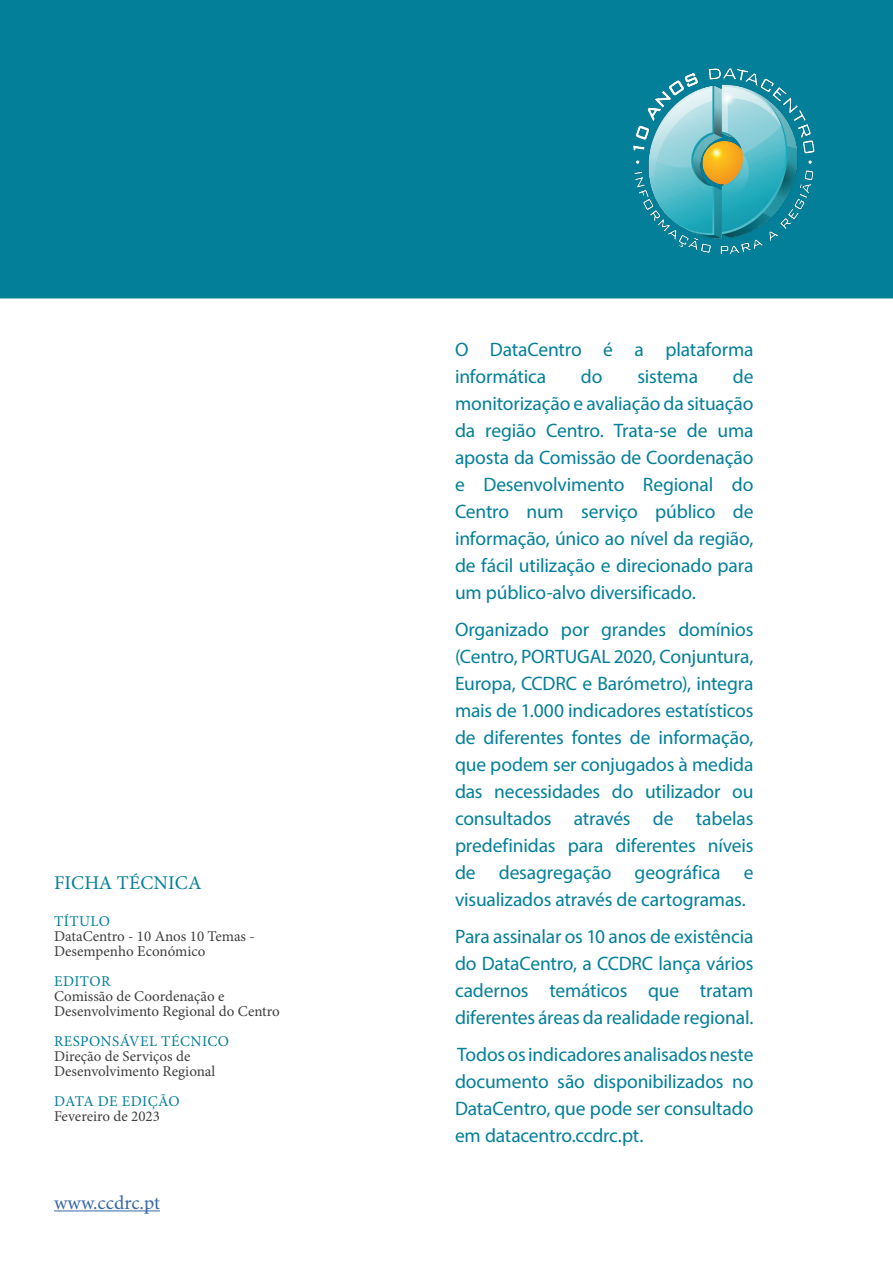
<style>
.page{position:relative;width:893px;height:1263px;background:#fff}
.page>*{position:absolute;margin:0;border:0;box-sizing:border-box;transform-origin:0 0}
.t1{font:19.5px/27px "Myriad Pro";letter-spacing:-.01em;color:#037f99;text-align:justify}
.t2{font:19.5px "Minion Pro";letter-spacing:.01em;color:#037f99}
.t3{font:19.5px "Minion Pro";color:#3667a4}
.t4{font:15px/15px "Minion Pro";color:#3e3e3f}
.t5{font:15px "Minion Pro";letter-spacing:.03em;color:#037f99}
</style>
<div class="page">
<svg style="left:0;top:0;width:893px;height:298px;background:#0c839c"></svg>
<hr style="left:54px;top:1210px;width:106px;height:1px;background:#3667a4">
<p class="t2" style="left:54px;top:870px;width:149px">FICHA TÉCNICA</p>
<p class="t5" style="left:54px;top:911px;width:58px">TÍTULO</p>
<p class="t4" style="left:54px;top:928px;width:202px">DataCentro - 10 Anos 10 Temas -<br>Desempenho Económico</p>
<p class="t5" style="left:54px;top:971px;width:58px">EDITOR</p>
<p class="t4" style="left:54px;top:988px;width:227px">Comissão de Coordenação e<br>Desenvolvimento Regional do Centro</p>
<p class="t5" style="left:54px;top:1031px;width:177px">RESPONSÁVEL TÉCNICO</p>
<p class="t4" style="left:54px;top:1048px;width:163px">Direção de Serviços de<br>Desenvolvimento Regional</p>
<p class="t5" style="left:54px;top:1091px;width:127px">DATA DE EDIÇÃO</p>
<p class="t4" style="left:54px;top:1108px;width:108px">Fevereiro de 2023</p>
<p class="t3" style="left:54px;top:1190px;width:107px">www.ccdrc.pt</p>
<p class="t1" style="left:455px;top:336px;width:300px">O DataCentro é a plataforma informática</p>
<p class="t1" style="left:455px;top:363px;width:300px;text-indent:278px">de monitorização e avaliação da situação da região Centro. Trata-se de uma aposta da Comissão de Coordenação e Desenvolvimento Regional do Centro num serviço público de informação, único ao nível da região, de fácil utilização e direcionado para um público-alvo diversificado.</p>
<p class="t1" style="left:455px;top:616px;width:300px">Organizado por grandes domínios (Centro, PORTUGAL 2020, Conjuntura, Europa, CCDRC e Barómetro), integra mais de 1.000 indicadores estatísticos de diferentes fontes de informação, que podem ser conjugados à medida das necessidades do utilizador ou consultados através de tabelas predefinidas para diferentes níveis de desagregação geográfica e visualizados através de cartogramas.</p>
<p class="t1" style="left:455px;top:922px;width:300px">Para assinalar os 10 anos de existência do DataCentro, a CCDRC lança vários cadernos temáticos que tratam diferentes áreas da realidade regional.</p>
<p class="t1" style="left:455px;top:1040px;width:300px">Todos os indicadores analisados neste documento são disponibilizados no DataCentro, que pode ser consultado em datacentro.ccdrc.pt.</p>
<p class="t1" style="left:581px;top:363px;width:23px">do</p>
<p class="t1" style="left:637px;top:363px;width:62px">sistema</p>
</div>
